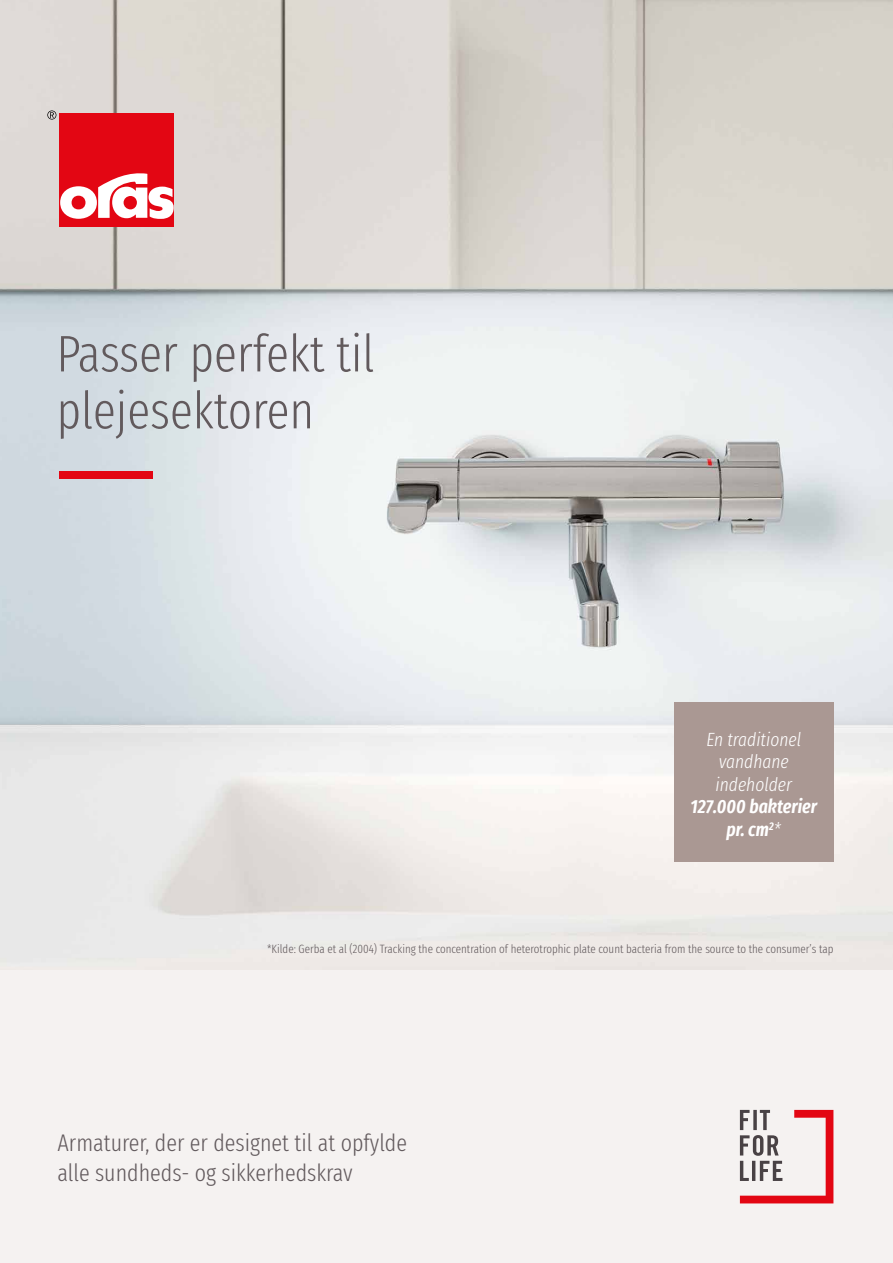
<style>
.page{position:relative;width:893px;height:1263px;background:#f5f2f1}
.page>*{position:absolute;margin:0;border:0;box-sizing:border-box;transform-origin:0 0}
.t1{font:300 extra-condensed 51.45px/56.8px "Fira Sans";color:#625a5d}
.t2{font:300 extra-condensed 24px/30px "Fira Sans";color:#625a5d}
.t3{font:italic 300 extra-condensed 19.05px/22.6px "Fira Sans";color:#fff;text-align:center}
.t4{font:italic 600 extra-condensed 19.05px/22.6px "Fira Sans";color:#fff;text-align:center}
.t5{font:300 extra-condensed 12px "Fira Sans";color:#625a5d}
.s1{font-weight:300}
</style>
<div class="page">
<img style="left:0;top:0;width:893px;height:969px">
<div style="left:60px;top:471px;width:93px;height:8px;background:#e30613"></div>
<div style="left:674px;top:702px;width:159px;height:159px;background:#aa9893"></div>
<div style="left:60px;top:113px;width:114px;height:114px;background:#e30613"></div>
<svg style="left:60px;top:173px;width:114px;height:46px"></svg>
<svg style="left:47px;top:110px;width:9px;height:10px"></svg>
<svg style="left:740px;top:1110px;width:93px;height:93px"></svg>
<h1 class="t1" style="left:57px;top:325px;width:319px">Passer perfekt til plejesektoren</h1>
<h3 class="t3" style="left:706px;top:727px;width:96px">En traditionel vandhane indeholder</h3>
<h3 class="t4" style="left:690px;top:794px;width:128px">127.000 bakterier pr. cm<sup>2</sup><span class="s1">*</span></h3>
<p class="t5" style="left:267px;top:941px;width:568px">*Kilde: Gerba et al (2004) Tracking the concentration of heterotrophic plate count bacteria from the source to the consumer’s tap</p>
<h2 class="t2" style="left:57px;top:1127px;width:351px">Armaturer, der er designet til at opfylde alle sundheds- og sikkerhedskrav</h2>
</div>
